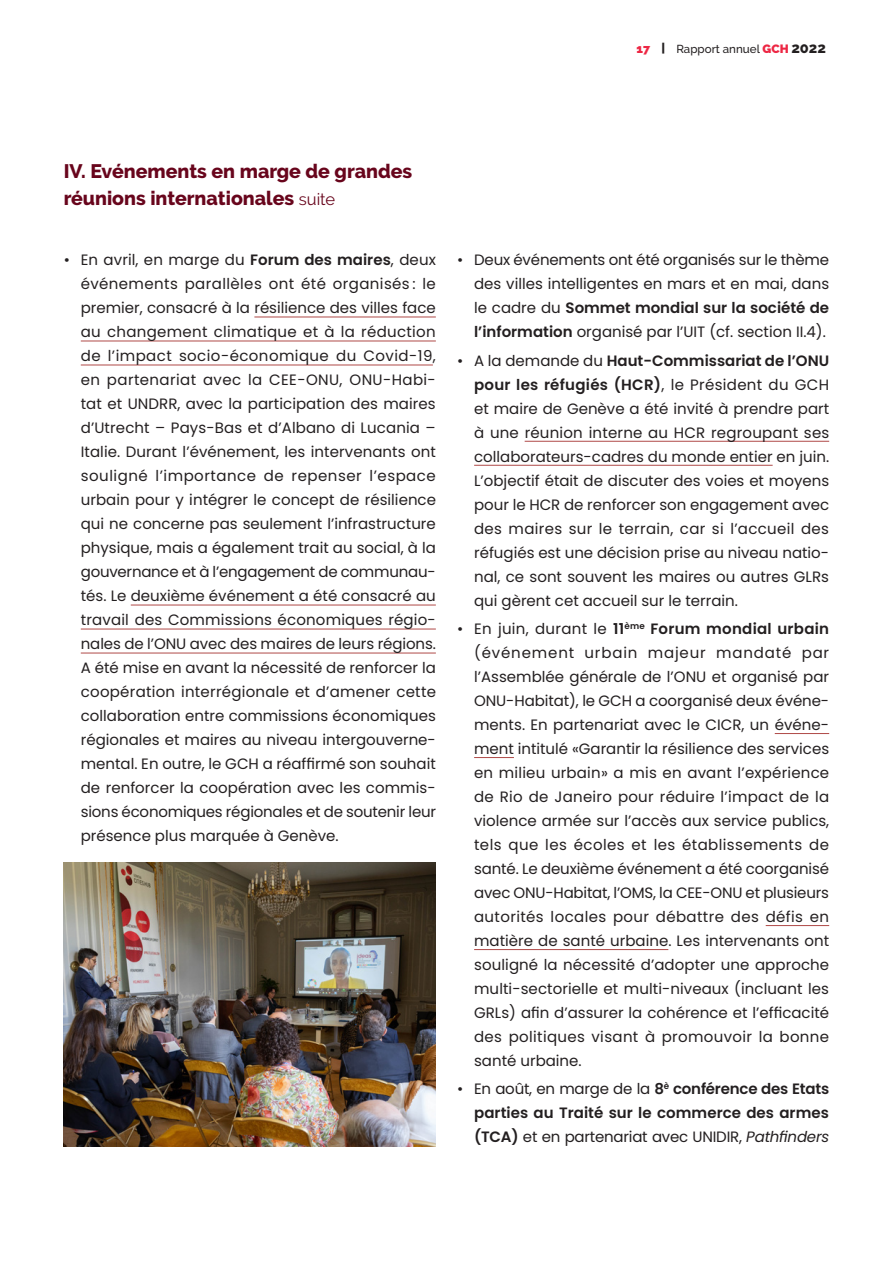
<style>
.page{position:relative;width:893px;height:1263px;background:#fff}
.page>*{position:absolute;margin:0;border:0;box-sizing:border-box;transform-origin:0 0}
.Heading_1{font:800 19.5px/27.5px "Raleway";color:#68051c}
.t1{font:15px/24px "Poppins";color:#231f20;text-align:justify}
.t2{font:600 15px/24px "Poppins";letter-spacing:.005em;color:#231f20;text-align:justify}
.t3{font:500 11.55px "Raleway";color:#231f20}
.s1{font-weight:400;font-size:16.5px}
.s2{font-weight:900;font-size:12px;color:#ed2744}
.s3{font-weight:900;font-size:12px}
.s4{font-weight:800;font-size:14.7px}
.s5{font-weight:600}
.s6{font-weight:400}
.s7{font-weight:400;font-style:italic}
</style>
<div class="page">
<hr style="left:254px;top:317px;width:182px;height:1px;background:#af4947">
<hr style="left:81px;top:341px;width:355px;height:1px;background:#af4947">
<hr style="left:81px;top:365px;width:352px;height:1px;background:#af4947">
<hr style="left:131px;top:605px;width:305px;height:1px;background:#af4947">
<hr style="left:81px;top:629px;width:355px;height:1px;background:#af4947">
<hr style="left:81px;top:653px;width:355px;height:1px;background:#af4947">
<hr style="left:525px;top:441px;width:304px;height:1px;background:#af4947">
<hr style="left:474px;top:465px;width:299px;height:1px;background:#af4947">
<hr style="left:775px;top:733px;width:54px;height:1px;background:#af4947">
<hr style="left:474px;top:757px;width:40px;height:1px;background:#af4947">
<hr style="left:766px;top:925px;width:63px;height:1px;background:#af4947">
<hr style="left:474px;top:949px;width:194px;height:1px;background:#af4947">
<img style="left:64px;top:863px;width:372px;height:283px">
<h1 class="Heading_1" style="left:64px;top:157px;width:350px">IV. Evénements en marge de grandes réunions internationales <span class="s1">suite</span></h1>
<p class="t3" style="left:636px;top:42px;width:191px"><span class="s2">17</span> <span class="s3">|</span> Rapport annuel <span class="s2">GCH</span> <span class="s4">2022</span></p>
<p class="t1" style="left:81px;top:248px;width:357px;text-indent:-17px">• En avril, en marge du <span class="s5">Forum des maires</span>, deux événements parallèles ont été organisés : le premier, consacré à la résilience des villes face au changement climatique et à la réduction de l’impact socio-économique du Covid-19, en partenariat avec la CEE-ONU, ONU-Habi&shy;tat et UNDRR, avec la participation des maires d’Utrecht – Pays-Bas et d’Albano di Lucania – Italie. Durant l’événement, les intervenants ont souligné l’importance de repenser l’espace urbain pour y intégrer le concept de résilience qui ne concerne pas seulement l’infrastructure physique, mais a également trait au social, à la gouvernance et à l’engagement de communau&shy;tés. Le deuxième événement a été consacré au travail des Commissions économiques régio&shy;nales de l’ONU avec des maires de leurs régions.<br>A été mise en avant la nécessité de renforcer la coopération interrégionale et d’amener cette collaboration entre commissions économiques régionales et maires au niveau intergouverne&shy;mental. En outre, le GCH a réaffirmé son souhait de renforcer la coopération avec les commis&shy;sions économiques régionales et de soutenir leur présence plus marquée à Genève.</p>
<p class="t1" style="left:474px;top:248px;width:357px;text-indent:-17px">• Deux événements ont été organisés sur le thème des villes intelligentes en mars et en mai, dans le cadre du <span class="s5">Sommet mondial sur la société de l’information</span> organisé par l’UIT (cf. section II.4).</p>
<p class="t1" style="left:474px;top:348px;width:357px;text-indent:-17px">• A la demande du <span class="s5">Haut-Commissariat de l’ONU pour les réfugiés (HCR)</span>, le Président du GCH et maire de Genève a été invité à prendre part à une réunion interne au HCR regroupant ses collaborateurs-cadres du monde entier en juin.<br>L’objectif était de discuter des voies et moyens pour le HCR de renforcer son engagement avec des maires sur le terrain, car si l’accueil des réfugiés est une décision prise au niveau natio&shy;nal, ce sont souvent les maires ou autres GLRs qui gèrent cet accueil sur le terrain.</p>
<p class="t1" style="left:474px;top:617px;width:357px;text-indent:-17px">• En juin, durant le <span class="s5">11</span><sup>ème</sup> <span class="s5">Forum mondial urbain </span>(événement urbain majeur mandaté par l’Assemblée générale de l’ONU et organisé par ONU-Habitat), le GCH a coorganisé deux événe&shy;ments. En partenariat avec le CICR, un événe&shy;ment intitulé «Garantir la résilience des services en milieu urbain» a mis en avant l’expérience de Rio de Janeiro pour réduire l’impact de la violence armée sur l’accès aux service publics, tels que les écoles et les établissements de santé. Le deuxième événement a été coorganisé avec ONU-Habitat, l’OMS, la CEE-ONU et plusieurs autorités locales pour débattre des défis en matière de santé urbaine. Les intervenants ont souligné la nécessité d’adopter une approche multi-sectorielle et multi-niveaux (incluant les GRLs) afin d’assurer la cohérence et l’efficacité des politiques visant à promouvoir la bonne santé urbaine.</p>
<p class="t2" style="left:474px;top:1077px;width:357px;text-indent:-17px"><span class="s6">• En août, en marge de la</span> 8<sup>è</sup> conférence des Etats parties au Traité sur le commerce des armes (TCA) <span class="s6">et en partenariat avec UNIDIR,</span> <span class="s7">Pathfinders</span></p>
</div>
